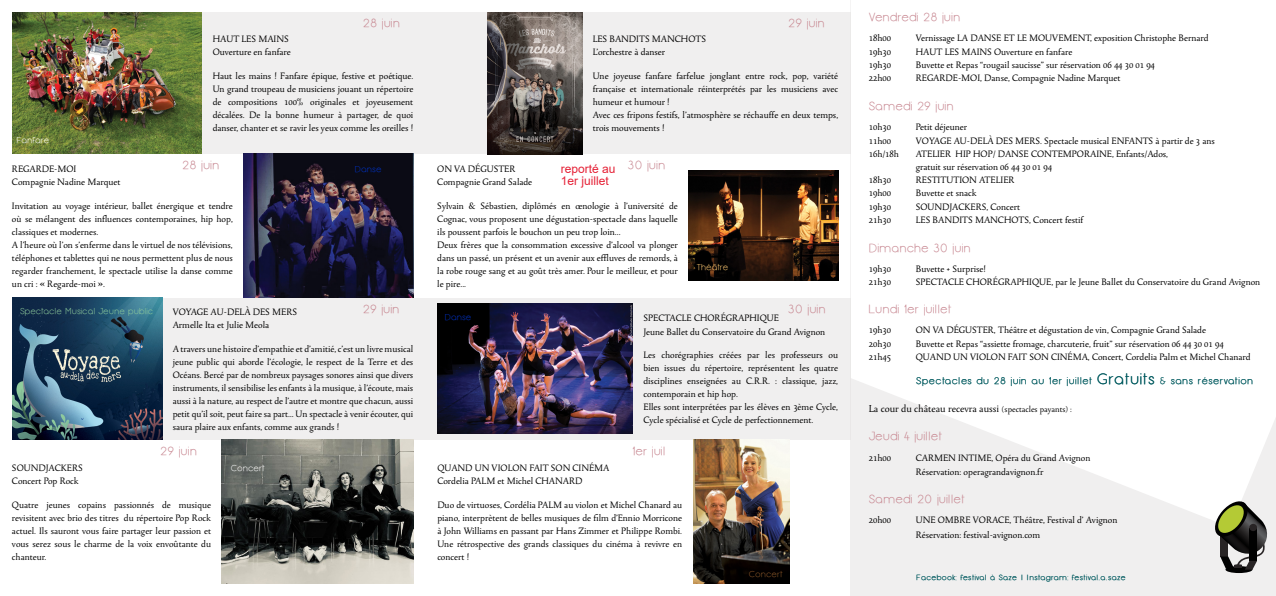
<style>
.page{position:relative;width:1276px;height:596px;background:#fff}
.page>*{position:absolute;margin:0;border:0;box-sizing:border-box;transform-origin:0 0}
.t1{font:12px "Tallys";color:#000}
.t2{font:12px/12px "Arial";color:#e52136}
.t3{font:11px/13px "Tallys";color:#000}
.t4{font:11px "Menulis";color:#c78690}
.t5{font:9px "Menulis";letter-spacing:.05em;color:#015a5f}
.t6{font:8px "Menulis";color:#90cd9d}
.t7{font:8px "Menulis";color:#fff}
.t8{font:8px "Menulis";color:#0032c7}
.t9{font:8px "Menulis";color:#fec872}
.t10{font:8px "Menulis";color:#8d592a}
.t11{font:7px "Menulis";letter-spacing:.05em;color:#015a5f}
.s1{font-size:14px}
.s2{font-size:10px}
</style>
<div class="page">
<div style="left:850px;top:0;width:426px;height:595px;background:#f0efef"></div>
<svg style="left:851px;top:0;width:425px;height:520px;fill:#fff"></svg>
<div style="left:13px;top:298px;width:837px;height:141px;background:#f0efef"></div>
<div style="left:12px;top:12px;width:838px;height:142px;background:#f0efef"></div>
<div style="left:1225px;top:565px;width:27px;height:7px;background:#010101;border-radius:50%"></div>
<svg style="left:1212px;top:498px;width:57px;height:71px"></svg>
<img style="left:12px;top:12px;width:190px;height:141px">
<img style="left:243px;top:154px;width:170px;height:143px">
<img style="left:222px;top:439px;width:191px;height:144px">
<img style="left:12px;top:298px;width:150px;height:141px">
<img style="left:487px;top:12px;width:95px;height:142px">
<img style="left:688px;top:171px;width:150px;height:109px">
<img style="left:693px;top:439px;width:96px;height:144px">
<img style="left:437px;top:303px;width:195px;height:130px">
<div style="left:862px;top:259px;width:401px;height:107px;background:#fff"></div>
<p class="t4" style="left:363px;top:16px;width:39px">28 juin</p>
<p class="t4" style="left:788px;top:16px;width:38px">29 juin</p>
<p class="t3" style="left:213px;top:33px;width:80px">HAUT LES MAINS<br>Ouverture en fanfare</p>
<p class="t3" style="left:213px;top:70px;width:202px;text-align:justify">Haut les mains ! Fanfare épique, festive et poétique.<br>Un grand troupeau de musiciens jouant un répertoire de compositions 100% originales et joyeusement décalées. De la bonne humeur à partager, de quoi danser, chanter et se ravir les yeux comme les oreilles !</p>
<p class="t3" style="left:592px;top:33px;width:115px">LES BANDITS MANCHOTS<br>L’orchestre à danser</p>
<p class="t3" style="left:592px;top:70px;width:247px">Une joyeuse fanfare farfelue jonglant entre rock, pop, variété française et internationale réinterprétés par les musiciens avec humeur et humour !<br>Avec ces fripons festifs, l’atmosphère se réchauffe en deux temps, trois mouvements !</p>
<p class="t7" style="left:17px;top:135px;width:34px">Fanfare</p>
<p class="t4" style="left:182px;top:158px;width:39px">28 juin</p>
<p class="t3" style="left:12px;top:162px;width:110px">REGARDE-MOI<br>Compagnie Nadine Marquet</p>
<p class="t3" style="left:12px;top:199px;width:222px">Invitation au voyage intérieur, ballet énergique et tendre où se mélangent des influences contemporaines, hip hop, classiques et modernes.<br>A l’heure où l’on s’enferme dans le virtuel de nos télévisions, téléphones et tablettes qui ne nous permettent plus de nous regarder franchement, le spectacle utilise la danse comme un cri : « Regarde-moi ».</p>
<p class="t8" style="left:355px;top:164px;width:28px">Danse</p>
<p class="t4" style="left:627px;top:158px;width:39px">30 juin</p>
<p class="t3" style="left:437px;top:162px;width:96px">ON VA DÉGUSTER<br>Compagnie Grand Salade</p>
<p class="t3" style="left:437px;top:199px;width:242px">Sylvain &amp; Sébastien, diplômés en œnologie à l’université de Cognac, vous proposent une dégustation-spectacle dans laquelle ils poussent parfois le bouchon un peu trop loin...<br>Deux frères que la consommation excessive d’alcool va plonger dans un passé, un présent et un avenir aux effluves de remords, à la robe rouge sang et au goût très amer. Pour le meilleur, et pour le pire...</p>
<p class="t2" style="left:561px;top:162px;width:56px">reporté au<br>1er juillet</p>
<p class="t9" style="left:697px;top:261px;width:33px">Théâtre</p>
<p class="t6" style="left:20px;top:306px;width:135px">Spectacle Musical Jeune public</p>
<p class="t4" style="left:363px;top:302px;width:38px">29 juin</p>
<p class="t3" style="left:173px;top:305px;width:126px">VOYAGE AU-DELÀ DES MERS<br>Armelle Ita et Julie Meola</p>
<p class="t3" style="left:173px;top:343px;width:242px;text-align:justify">A travers une histoire d’empathie et d’amitié, c’est un livre musical jeune public qui aborde l’écologie, le respect de la Terre et des Océans. Bercé par de nombreux paysages sonores ainsi que divers instruments, il sensibilise les enfants à la musique, à l’écoute, mais aussi à la nature, au respect de l’autre et montre que chacun, aussi petit qu’il soit, peut faire sa part… Un spectacle à venir écouter, qui saura plaire aux enfants, comme aux grands !</p>
<p class="t8" style="left:445px;top:312px;width:28px">Danse</p>
<p class="t4" style="left:788px;top:302px;width:39px">30 juin</p>
<p class="t3" style="left:643px;top:312px;width:183px">SPECTACLE CHORÉGRAPHIQUE<br>Jeune Ballet du Conservatoire du Grand Avignon</p>
<p class="t3" style="left:643px;top:349px;width:196px">Les chorégraphies créées par les professeurs ou bien issues du répertoire, représentent les quatre disciplines enseignées au C.R.R. : classique, jazz, contemporain et hip hop.<br>Elles sont interprétées par les élèves en 3ème Cycle, Cycle spécialisé et Cycle de perfectionnement.</p>
<p class="t4" style="left:160px;top:444px;width:38px">29 juin</p>
<p class="t4" style="left:632px;top:444px;width:35px">1er juil</p>
<p class="t3" style="left:12px;top:461px;width:72px">SOUNDJACKERS<br>Concert Pop Rock</p>
<p class="t3" style="left:12px;top:498px;width:201px;text-align:justify">Quatre jeunes copains passionnés de musique revisitent avec brio des titres du répertoire Pop Rock actuel. Ils sauront vous faire partager leur passion et vous serez sous le charme de la voix envoûtante du chanteur.</p>
<p class="t7" style="left:231px;top:462px;width:35px">Concert</p>
<p class="t3" style="left:437px;top:461px;width:174px">QUAND UN VIOLON FAIT SON CINÉMA<br>Cordelia PALM et Michel CHANARD</p>
<p class="t3" style="left:437px;top:498px;width:246px;text-align:justify">Duo de virtuoses, Cordélia PALM au violon et Michel Chanard au piano, interprètent de belles musiques de film d’Ennio Morricone à John Williams en passant par Hans Zimmer et Philippe Rombi.<br>Une rétrospective des grands classiques du cinéma à revivre en concert !</p>
<p class="t4" style="left:869px;top:10px;width:93px">Vendredi 28 juin</p>
<p class="t3" style="left:869px;top:32px;width:24px">18h00</p>
<p class="t3" style="left:916px;top:32px;width:294px">Vernissage LA DANSE ET LE MOUVEMENT, exposition Christophe Bernard</p>
<p class="t3" style="left:869px;top:45px;width:24px">19h30</p>
<p class="t3" style="left:916px;top:45px;width:158px">HAUT LES MAINS Ouverture en fanfare</p>
<p class="t3" style="left:869px;top:59px;width:24px">19h30</p>
<p class="t3" style="left:916px;top:59px;width:241px">Buvette et Repas “rougail saucisse” sur réservation 06 44 30 01 94</p>
<p class="t3" style="left:869px;top:72px;width:24px">22h00</p>
<p class="t3" style="left:916px;top:72px;width:206px">REGARDE-MOI, Danse, Compagnie Nadine Marquet</p>
<p class="t4" style="left:869px;top:99px;width:86px">Samedi 29 juin</p>
<p class="t3" style="left:869px;top:121px;width:24px">10h30</p>
<p class="t3" style="left:916px;top:121px;width:53px">Petit déjeuner</p>
<p class="t3" style="left:869px;top:134px;width:24px">11h00</p>
<p class="t3" style="left:916px;top:134px;width:300px">VOYAGE AU-DELÀ DES MERS. Spectacle musical ENFANTS à partir de 3 ans</p>
<p class="t3" style="left:869px;top:147px;width:32px">16h/18h</p>
<p class="t3" style="left:916px;top:147px;width:254px">ATELIER HIP HOP/ DANSE CONTEMPORAINE, Enfants/Ados, gratuit sur réservation 06 44 30 01 94</p>
<p class="t3" style="left:869px;top:174px;width:24px">18h30</p>
<p class="t3" style="left:916px;top:174px;width:100px">RESTITUTION ATELIER</p>
<p class="t3" style="left:869px;top:187px;width:24px">19h00</p>
<p class="t3" style="left:916px;top:187px;width:62px">Buvette et snack</p>
<p class="t3" style="left:869px;top:200px;width:24px">19h30</p>
<p class="t3" style="left:916px;top:200px;width:106px">SOUNDJACKERS, Concert</p>
<p class="t3" style="left:869px;top:213px;width:24px">21h30</p>
<p class="t3" style="left:916px;top:213px;width:169px">LES BANDITS MANCHOTS, Concert festif</p>
<p class="t4" style="left:869px;top:241px;width:104px">Dimanche 30 juin</p>
<p class="t3" style="left:873px;top:262px;width:19px;text-align:right">15<br>0 15</p>
<p class="t3" style="left:916px;top:276px;width:309px">Buvette et Repas “assiette fromage, charcuterie, fruit” sur réservation 06 44 30 01 94</p>
<p class="t3" style="left:869px;top:263px;width:24px">19h30</p>
<p class="t3" style="left:916px;top:263px;width:71px">Buvette + Surprise!</p>
<p class="t3" style="left:869px;top:276px;width:24px">21h30</p>
<p class="t3" style="left:916px;top:276px;width:346px">SPECTACLE CHORÉGRAPHIQUE, par le Jeune Ballet du Conservatoire du Grand Avignon</p>
<p class="t4" style="left:869px;top:302px;width:84px">Lundi 1er juillet</p>
<p class="t3" style="left:869px;top:324px;width:24px">19h30</p>
<p class="t3" style="left:916px;top:324px;width:292px">ON VA DÉGUSTER, Théâtre et dégustation de vin, Compagnie Grand Salade</p>
<p class="t3" style="left:869px;top:337px;width:24px">20h30</p>
<p class="t3" style="left:916px;top:337px;width:309px">Buvette et Repas “assiette fromage, charcuterie, fruit” sur réservation 06 44 30 01 94</p>
<p class="t3" style="left:869px;top:350px;width:24px">21h45</p>
<p class="t3" style="left:916px;top:350px;width:336px">QUAND UN VIOLON FAIT SON CINÉMA, Concert, Cordelia Palm et Michel Chanard</p>
<p class="t3" style="left:869px;top:337px;width:10px">19</p>
<p class="t3" style="left:882px;top:350px;width:10px">30</p>
<p class="t5" style="left:916px;top:375px;width:338px">Spectacles du 28 juin au 1er juillet <span class="s1">Gratuits</span> &amp; sans réservation</p>
<p class="t1" style="left:869px;top:401px;width:205px">La cour du château recevra aussi <span class="s2">(spectacles payants) :</span></p>
<p class="t4" style="left:869px;top:429px;width:75px">Jeudi 4 juillet</p>
<p class="t3" style="left:869px;top:451px;width:24px">21h00</p>
<p class="t3" style="left:916px;top:450px;width:176px;line-height:14.4px">CARMEN INTIME, Opéra du Grand Avignon<br>Réservation: operagrandavignon.fr</p>
<p class="t4" style="left:869px;top:491px;width:97px">Samedi 20 juillet</p>
<p class="t3" style="left:869px;top:513px;width:24px">20h00</p>
<p class="t3" style="left:916px;top:513px;width:203px;line-height:14.4px">UNE OMBRE VORACE, Théâtre, Festival d’ Avignon<br>Réservation: festival-avignon.com</p>
<p class="t10" style="left:749px;top:569px;width:35px">Concert</p>
<p class="t11" style="left:916px;top:573px;width:210px">Facebook: festival à Saze I Instagram: festival.a.saze</p>
</div>
